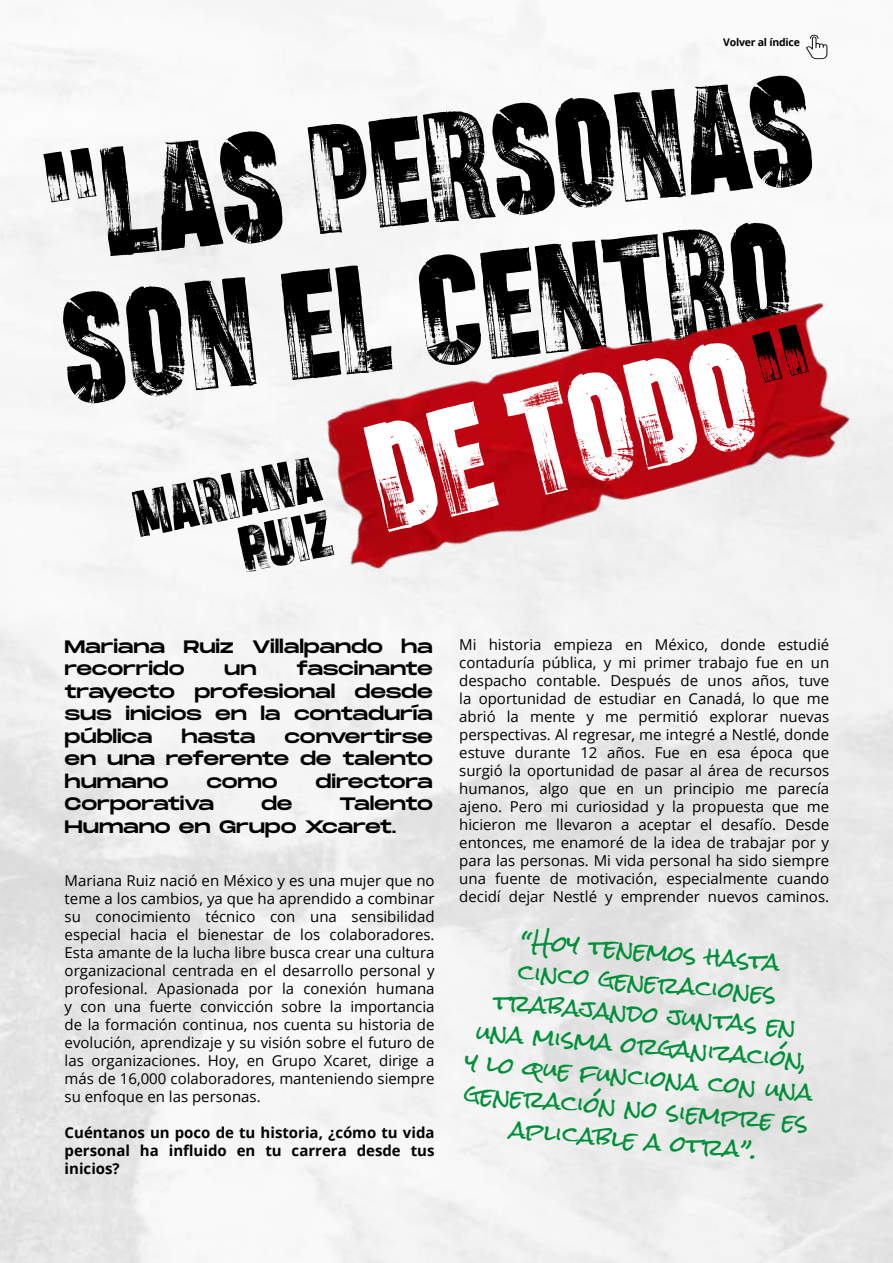
<style>
.page{position:relative;width:893px;height:1263px;background:#fff}
.page>*{position:absolute;margin:0;border:0;box-sizing:border-box;transform-origin:0 0}
.t1{font:22.5px/31.5px "Rock Salt";color:#009039;text-align:center}
.t2{font:18px/22.5px "Monument Extended";letter-spacing:-.01em;color:#000}
.t3{font:15px/18px "Open Sans";color:#000;text-align:justify}
.t4{font:700 15px/18px "Open Sans";color:#000;text-align:justify}
.t5{font:700 10.5px "Open Sans";letter-spacing:-.02em;color:#000}
</style>
<div class="page">
<svg style="left:63px;top:223px;width:726px;height:180px"></svg>
<svg style="left:100px;top:76px;width:712px;height:180px;fill:#f4f4f4"></svg>
<svg style="left:132px;top:458px;width:179px;height:114px"></svg>
<img style="left:311px;top:286px;width:552px;height:295px">
<svg style="left:363px;top:343px;width:392px;height:189px"></svg>
<svg style="left:752px;top:325px;width:58px;height:58px"></svg>
<svg style="left:43px;top:148px;width:55px;height:54px"></svg>
<svg style="left:806px;top:35px;width:21px;height:24px"></svg>
<p class="t5" style="left:723px;top:35px;width:78px">Volver al índice</p>
<p class="t2" style="left:65px;top:635px;width:370px">Mariana Ruiz Villalpando ha recorrido</p>
<p class="t2" style="left:65px;top:657px;width:370px;text-align:justify;text-indent:232px">fascinante trayecto profesional desde sus inicios en la contaduría pública</p>
<p class="t2" style="left:224px;top:657px;width:34px">un</p>
<p class="t2" style="left:65px;top:725px;width:370px;text-align:justify;text-indent:220px">convertirse en una referente de talento humano</p>
<p class="t2" style="left:182px;top:725px;width:75px">hasta</p>
<p class="t2" style="left:206px;top:770px;width:73px">como</p>
<p class="t2" style="left:315px;top:770px;width:119px">directora</p>
<p class="t2" style="left:65px;top:792px;width:151px">Corporativa</p>
<p class="t2" style="left:261px;top:792px;width:33px">de</p>
<p class="t2" style="left:65px;top:792px;width:370px;text-indent:275px">Talento<br>Humano en Grupo Xcaret.</p>
<p class="t3" style="left:65px;top:871px;width:371px">Mariana Ruiz nació en México y es una mujer que no teme a los cambios, ya que ha aprendido a combinar su conocimiento técnico con una sensibilidad especial hacia el bienestar de los colaboradores.<br>Esta amante de la lucha libre busca crear una cultura organizacional centrada en el desarrollo personal y profesional. Apasionada por la conexión humana y con una fuerte convicción sobre la importancia de la formación continua, nos cuenta su historia de evolución, aprendizaje y su visión sobre el futuro de las organizaciones. Hoy, en Grupo Xcaret, dirige a más de 16,000 colaboradores, manteniendo siempre su enfoque en las personas.</p>
<p class="t4" style="left:65px;top:1123px;width:371px">Cuéntanos un poco de tu historia, ¿cómo tu vida personal ha influido en tu carrera desde tus inicios?</p>
<p class="t3" style="left:459px;top:635px;width:371px">Mi historia empieza en México, donde estudié contaduría pública, y mi primer trabajo fue en un despacho contable. Después de unos años, tuve la oportunidad de estudiar en Canadá, lo que me abrió la mente y me permitió explorar nuevas perspectivas. Al regresar, me integré a Nestlé, donde estuve durante 12 años. Fue en esa época que surgió la oportunidad de pasar al área de recursos humanos, algo que en un principio me parecía ajeno. Pero mi curiosidad y la propuesta que me hicieron me llevaron a aceptar el desafío. Desde entonces, me enamoré de la idea de trabajar por y para las personas. Mi vida personal ha sido siempre una fuente de motivación, especialmente cuando decidí dejar Nestlé y emprender nuevos caminos.</p>
<h1 class="t1" style="left:478px;top:922px;width:350px;rotate:5deg">“Hoy tenemos hasta<br>cinco generaciones trabajando juntas en una misma organización, y lo que funciona con una generación no siempre es aplicable a otra”.</h1>
</div>
